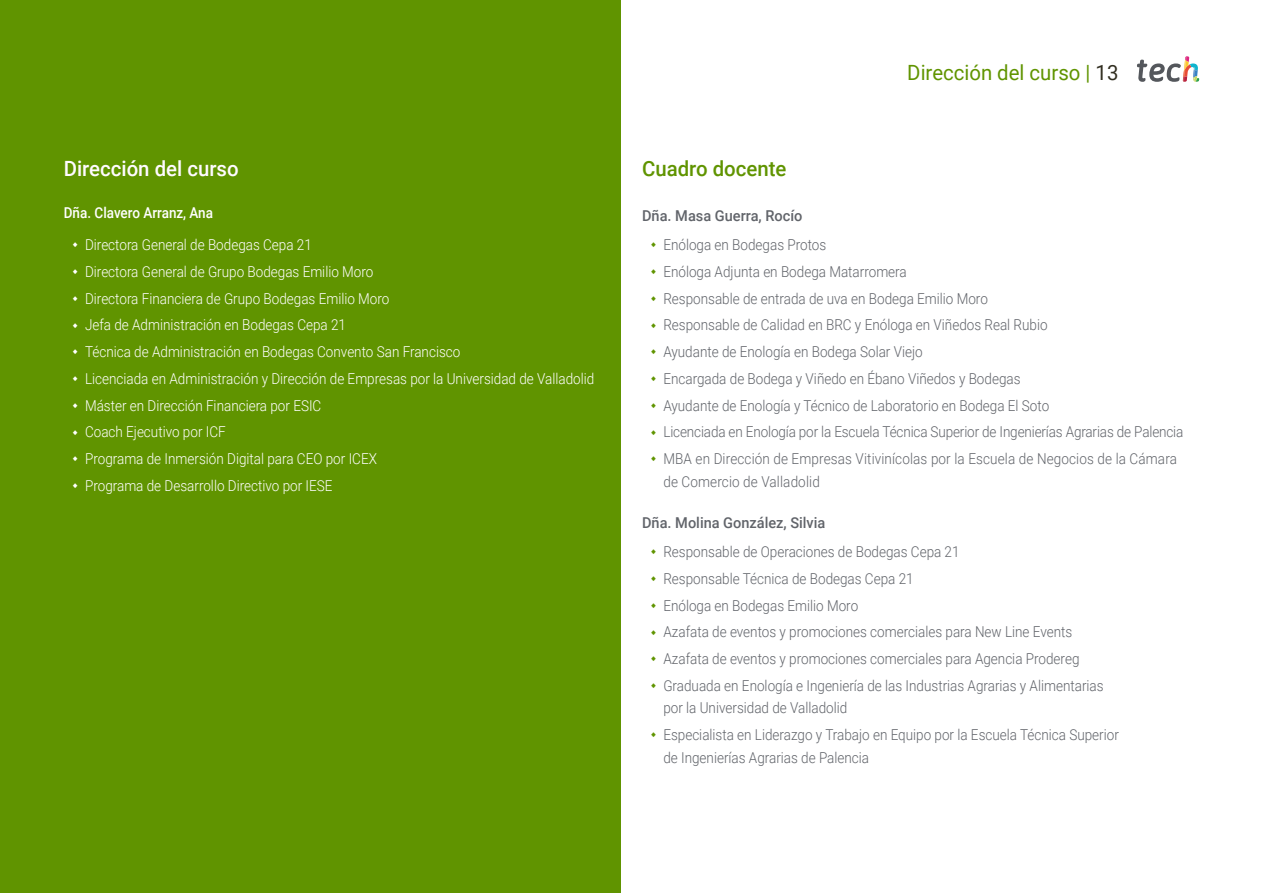
<style>
.page{position:relative;width:1263px;height:893px;background:#fff}
.page>*{position:absolute;margin:0;border:0;box-sizing:border-box;transform-origin:0 0}
.t1{font:21px "Roboto";color:#609400}
.t2{font:500 21px "Roboto";color:#fffbff}
.t3{font:500 21px "Roboto";color:#609400}
.t4{font:300 15px/26.7px "Roboto";color:#61646a;scale:.9 1}
.t5{font:300 15px/26.7px "Roboto";color:#fff;scale:.9 1}
.t6{font:500 15px "Roboto";color:#61646a}
.t7{font:500 15px "Roboto";color:#fff;scale:.9 1}
.s1{color:#312e20}
</style>
<div class="page">
<div style="left:0;top:0;width:621px;height:893px;background:#609400"></div>
<svg style="left:1137px;top:56px;width:62px;height:26px"></svg>
<h1 class="t2" style="left:64px;top:154px;width:176px">Dirección del curso</h1>
<p class="t7" style="left:64px;top:202px;width:167px">Dña. Clavero Arranz, Ana</p>
<p class="t5" style="left:85px;top:231px;width:567px">Directora General de Bodegas Cepa 21<br>Directora General de Grupo Bodegas Emilio Moro<br>Directora Financiera de Grupo Bodegas Emilio Moro<br>Jefa de Administración en Bodegas Cepa 21<br>Técnica de Administración en Bodegas Convento San Francisco<br>Licenciada en Administración y Dirección de Empresas por la Universidad de Valladolid Máster en Dirección Financiera por ESIC<br>Coach Ejecutivo por ICF<br>Programa de Inmersión Digital para CEO por ICEX<br>Programa de Desarrollo Directivo por IESE</p>
<h1 class="t3" style="left:642px;top:154px;width:146px">Cuadro docente</h1>
<h1 class="t1" style="left:907px;top:57px;width:213px">Dirección del curso | <span class="s1">13</span></h1>
<p class="t6" style="left:642px;top:205px;width:162px">Dña. Masa Guerra, Rocío</p>
<p class="t4" style="left:663px;top:231px;width:579px">Enóloga en Bodegas Protos<br>Enóloga Adjunta en Bodega Matarromera<br>Responsable de entrada de uva en Bodega Emilio Moro<br>Responsable de Calidad en BRC y Enóloga en Viñedos Real Rubio<br>Ayudante de Enología en Bodega Solar Viejo<br>Encargada de Bodega y Viñedo en Ébano Viñedos y Bodegas<br>Ayudante de Enología y Técnico de Laboratorio en Bodega El Soto<br>Licenciada en Enología por la Escuela Técnica Superior de Ingenierías Agrarias de Palencia MBA en Dirección de Empresas Vitivinícolas por la Escuela de Negocios de la Cámara</p>
<p class="t4" style="left:663px;top:467px;width:175px">de Comercio de Valladolid</p>
<p class="t6" style="left:642px;top:513px;width:185px">Dña. Molina González, Silvia</p>
<p class="t4" style="left:663px;top:538px;width:491px">Responsable de Operaciones de Bodegas Cepa 21<br>Responsable Técnica de Bodegas Cepa 21<br>Enóloga en Bodegas Emilio Moro<br>Azafata de eventos y promociones comerciales para New Line Events Azafata de eventos y promociones comerciales para Agencia Prodereg Graduada en Enología e Ingeniería de las Industrias Agrarias y Alimentarias</p>
<p class="t4" style="left:663px;top:694px;width:508px">por la Universidad de Valladolid<br>Especialista en Liderazgo y Trabajo en Equipo por la Escuela Técnica Superior</p>
<p class="t4" style="left:663px;top:743px;width:230px">de Ingenierías Agrarias de Palencia</p>
</div>
